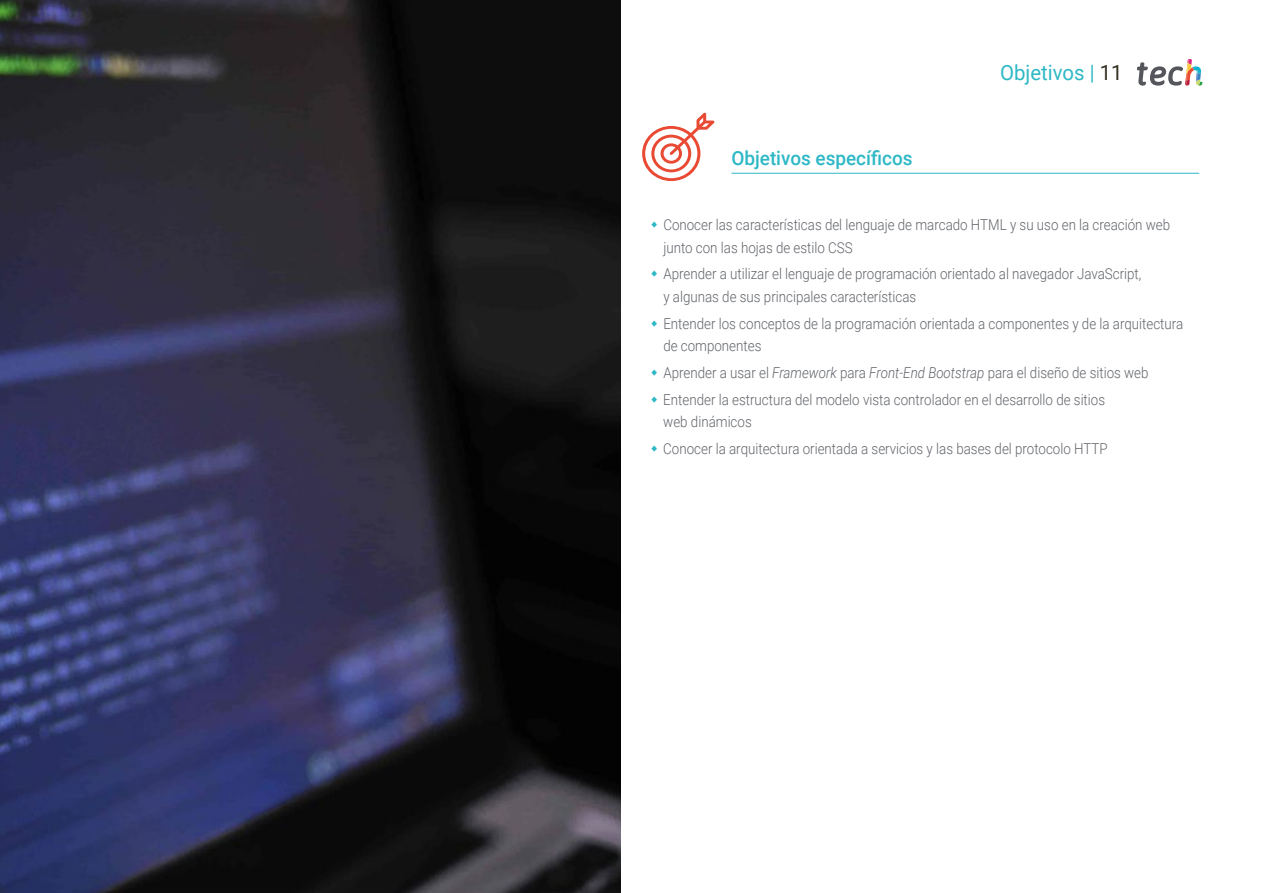
<style>
.page{position:relative;width:1263px;height:893px;background:#fff}
.page>*{position:absolute;margin:0;border:0;box-sizing:border-box;transform-origin:0 0}
.t1{font:21px "Roboto";color:#2db8c5}
.t2{font:500 19.5px "Roboto";color:#2db8c5}
.t3{font:300 15px/22.5px "Roboto";color:#61646a;scale:.89 1}
.s1{color:#312e20}
.s2{font-style:italic}
</style>
<div class="page">
<img style="left:0;top:0;width:621px;height:893px">
<svg style="left:1137px;top:59px;width:65px;height:27px"></svg>
<hr style="left:731px;top:173px;width:468px;height:1px;background:#2db8c5">
<svg style="left:642px;top:113px;width:72px;height:68px"></svg>
<h2 class="t2" style="left:731px;top:144px;width:183px">Objetivos específicos</h2>
<h1 class="t1" style="left:1000px;top:57px;width:124px">Objetivos | <span class="s1">11</span></h1>
<p class="t3" style="left:663px;top:213px;width:571px">Conocer las características del lenguaje de marcado HTML y su uso en la creación web junto con las hojas de estilo CSS</p>
<p class="t3" style="left:663px;top:262px;width:539px">Aprender a utilizar el lenguaje de programación orientado al navegador JavaScript, y algunas de sus principales características</p>
<p class="t3" style="left:663px;top:311px;width:586px">Entender los conceptos de la programación orientada a componentes y de la arquitectura de componentes</p>
<p class="t3" style="left:663px;top:359px;width:547px;line-height:26.7px">Aprender a usar el <span class="s2">Framework</span> para <span class="s2">Front-End Bootstrap</span> para el diseño de sitios web<br>Entender la estructura del modelo vista controlador en el desarrollo de sitios</p>
<p class="t3" style="left:663px;top:408px;width:501px;line-height:26.7px">web dinámicos<br>Conocer la arquitectura orientada a servicios y las bases del protocolo HTTP</p>
</div>
